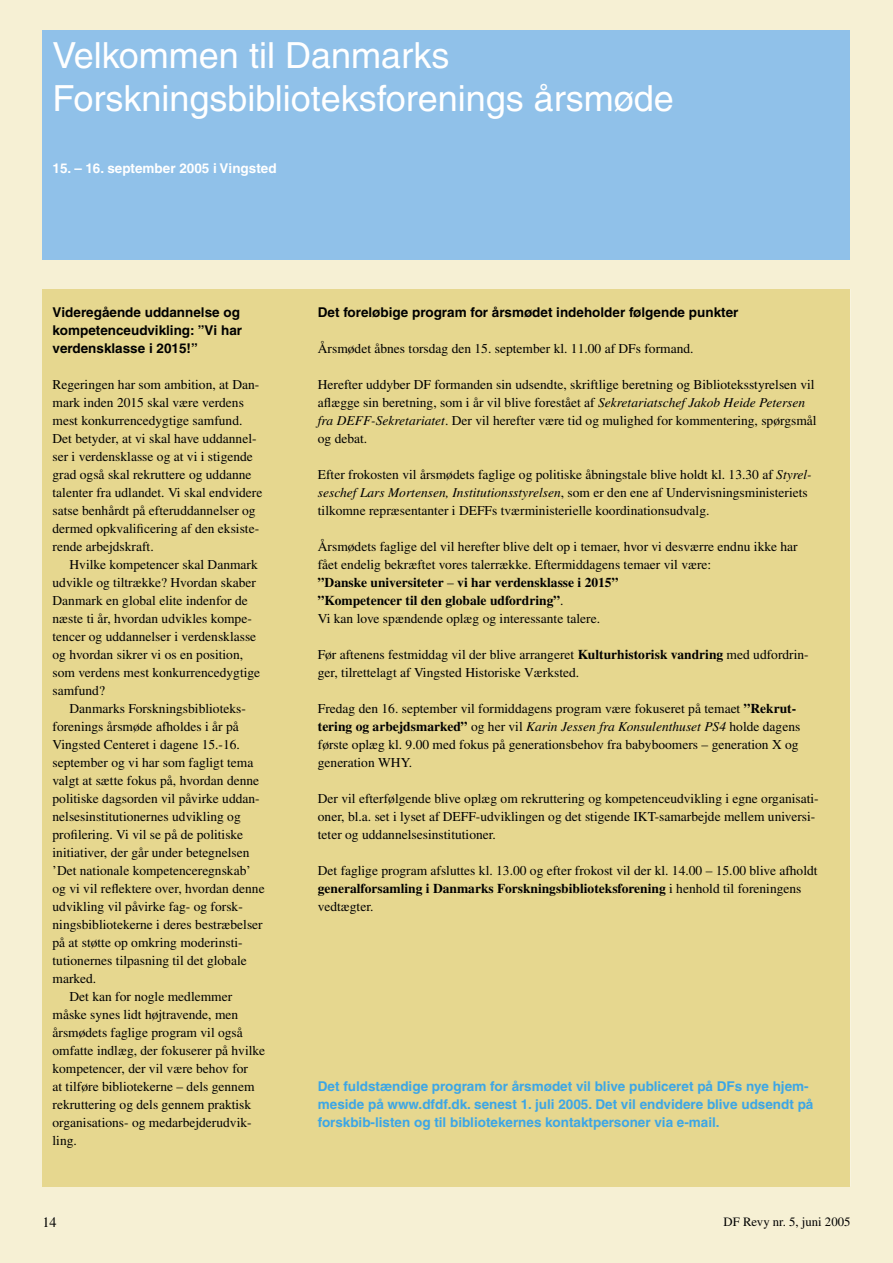
<style>
.page{position:relative;width:893px;height:1263px;background:#f6f0d4}
.page>*{position:absolute;margin:0;border:0;box-sizing:border-box;transform-origin:0 0}
.t1{font:36px/43.2px "Helvetica";color:#fff}
.t2{font:14.25px "Times";color:#000}
.t3{font:13.5px/18px "Times";color:#000}
.t4{font:700 13.5px/18px "Helvetica";color:#3ca6e6}
.t5{font:700 13.5px/18px "Helvetica";color:#000}
.t6{font:700 13.5px "Helvetica";color:#fff}
.t7{font:12.75px "Times";color:#000}
.s1{font-style:italic}
.s2{font-weight:700}
</style>
<div class="page">
<div style="left:724px;top:1217px;width:126px;height:12px;background:#f6f0d4"></div>
<div style="left:44px;top:1218px;width:12px;height:9px;background:#f6f0d4"></div>
<div style="left:43px;top:289px;width:807px;height:897px;background:#e6d78f"></div>
<div style="left:43px;top:30px;width:807px;height:229px;background:#90c1e9"></div>
<h1 class="t1" style="left:53px;top:34px;width:623px">Velkommen til Danmarks<br>Forskningsbiblioteksforenings årsmøde</h1>
<p class="t6" style="left:53px;top:160px;width:226px">15. – 16. september 2005 i Vingsted</p>
<p class="t5" style="left:53px;top:303px;width:191px">Videregående uddannelse og kompetenceudvikling: ”Vi har verdensklasse i 2015!”</p>
<p class="t3" style="left:53px;top:375px;width:211px">Regeringen har som ambition, at Dan&shy;mark inden 2015 skal være verdens mest konkurrencedygtige samfund.<br>Det betyder, at vi skal have uddannel&shy;ser i verdensklasse og at vi i stigende grad også skal rekruttere og uddanne talenter fra udlandet. Vi skal endvidere satse benhårdt på efteruddannelser og dermed opkvalificering af den eksiste&shy;rende arbejdskraft.</p>
<p class="t3" style="left:53px;top:555px;width:209px;text-indent:17px">Hvilke kompetencer skal Danmark udvikle og tiltrække? Hvordan skaber Danmark en global elite indenfor de næste ti år, hvordan udvikles kompe&shy;tencer og uddannelser i verdensklasse og hvordan sikrer vi os en position, som verdens mest konkurrencedygtige samfund?</p>
<p class="t3" style="left:70px;top:699px;width:178px">Danmarks Forskningsbiblioteks-</p>
<p class="t3" style="left:53px;top:717px;width:188px">forenings årsmøde afholdes i år på</p>
<p class="t3" style="left:53px;top:735px;width:189px">Vingsted Centeret i dagene 15.-16.</p>
<p class="t3" style="left:53px;top:753px;width:202px">september og vi har som fagligt tema</p>
<p class="t3" style="left:53px;top:771px;width:208px">valgt at sætte fokus på, hvordan denne</p>
<p class="t3" style="left:53px;top:789px;width:209px">politiske dagsorden vil påvirke uddan-</p>
<p class="t3" style="left:53px;top:807px;width:190px">nelsesinstitutionernes udvikling og</p>
<p class="t3" style="left:53px;top:825px;width:192px">profilering. Vi vil se på de politiske</p>
<p class="t3" style="left:53px;top:843px;width:198px">initiativer, der går under betegnelsen</p>
<p class="t3" style="left:53px;top:861px;width:200px">’Det nationale kompetenceregnskab’</p>
<p class="t3" style="left:53px;top:879px;width:214px">og vi vil reflektere over, hvordan denne</p>
<p class="t3" style="left:53px;top:897px;width:192px">udvikling vil påvirke fag- og forsk-</p>
<p class="t3" style="left:53px;top:915px;width:212px">ningsbibliotekerne i deres bestræbelser</p>
<p class="t3" style="left:53px;top:933px;width:192px">på at støtte op omkring moderinsti-</p>
<p class="t3" style="left:53px;top:951px;width:196px">tutionernes tilpasning til det globale</p>
<p class="t3" style="left:53px;top:969px;width:45px">marked.</p>
<p class="t3" style="left:70px;top:987px;width:164px">Det kan for nogle medlemmer</p>
<p class="t3" style="left:53px;top:1005px;width:187px">måske synes lidt højtravende, men</p>
<p class="t3" style="left:53px;top:1023px;width:192px">årsmødets faglige program vil også</p>
<p class="t3" style="left:53px;top:1041px;width:214px">omfatte indlæg, der fokuserer på hvilke</p>
<p class="t3" style="left:53px;top:1059px;width:197px">kompetencer, der vil være behov for</p>
<p class="t3" style="left:53px;top:1077px;width:203px">at tilføre bibliotekerne – dels gennem</p>
<p class="t3" style="left:53px;top:1095px;width:200px">rekruttering og dels gennem praktisk</p>
<p class="t3" style="left:53px;top:1113px;width:201px">organisations- og medarbejderudvik-</p>
<p class="t3" style="left:53px;top:1131px;width:26px">ling.</p>
<p class="t5" style="left:318px;top:303px;width:422px">Det foreløbige program for årsmødet indeholder følgende punkter</p>
<p class="t3" style="left:318px;top:339px;width:377px">Årsmødet åbnes torsdag den 15. september kl. 11.00 af DFs formand.</p>
<p class="t3" style="left:318px;top:375px;width:500px">Herefter uddyber DF formanden sin udsendte, skriftlige beretning og Biblioteksstyrelsen vil aflægge sin beretning, som i år vil blive forestået af <span class="s1">Sekretariatschef Jakob Heide Petersen fra DEFF-Sekretariatet</span>. Der vil herefter være tid og mulighed for kommentering, spørgsmål og debat.</p>
<p class="t3" style="left:318px;top:465px;width:495px">Efter frokosten vil årsmødets faglige og politiske åbningstale blive holdt kl. 13.30 af <span class="s1">Styrel&shy;seschef Lars Mortensen, Institutionsstyrelsen</span>, som er den ene af Undervisningsministeriets tilkomne repræsentanter i DEFFs tværministerielle koordinationsudvalg.</p>
<p class="t3" style="left:318px;top:537px;width:481px">Årsmødets faglige del vil herefter blive delt op i temaer, hvor vi desværre endnu ikke har fået endelig bekræftet vores talerrække. Eftermiddagens temaer vil være:<br><span class="s2">”Danske universiteter</span> – <span class="s2">vi har verdensklasse i 2015”<br>”Kompetencer til den globale udfordring”</span>.<br>Vi kan love spændende oplæg og interessante talere.</p>
<p class="t3" style="left:318px;top:645px;width:492px">Før aftenens festmiddag vil der blive arrangeret <span class="s2">Kulturhistorisk vandring</span> med udfordrin&shy;ger, tilrettelagt af Vingsted Historiske Værksted.</p>
<p class="t3" style="left:318px;top:699px;width:484px">Fredag den 16. september vil formiddagens program være fokuseret på temaet <span class="s2">”Rekrut&shy;tering og arbejdsmarked”</span> og her vil <span class="s1">Karin Jessen fra Konsulenthuset PS4</span> holde dagens første oplæg kl. 9.00 med fokus på generationsbehov fra babyboomers – generation X og generation WHY.</p>
<p class="t3" style="left:318px;top:789px;width:502px">Der vil efterfølgende blive oplæg om rekruttering og kompetenceudvikling i egne organisati&shy;oner, bl.a. set i lyset af DEFF-udviklingen og det stigende IKT-samarbejde mellem universi&shy;teter og uddannelsesinstitutioner.</p>
<p class="t3" style="left:318px;top:861px;width:501px">Det faglige program afsluttes kl. 13.00 og efter frokost vil der kl. 14.00 – 15.00 blive afholdt <span class="s2">generalforsamling i Danmarks Forskningsbiblioteksforening</span> i henhold til foreningens vedtægter.</p>
<p class="t4" style="left:318px;top:1077px;width:497px">Det fuldstændige program for årsmødet vil blive publiceret på DFs nye hjem&shy;meside på www.dfdf.dk. senest 1. juli 2005. Det vil endvidere blive udsendt på forskbib-listen og til bibliotekernes kontaktpersoner via e-mail.</p>
<p class="t2" style="left:43px;top:1214px;width:16px">14</p>
<p class="t7" style="left:724px;top:1215px;width:128px">DF Revy nr. 5, juni 2005</p>
</div>
